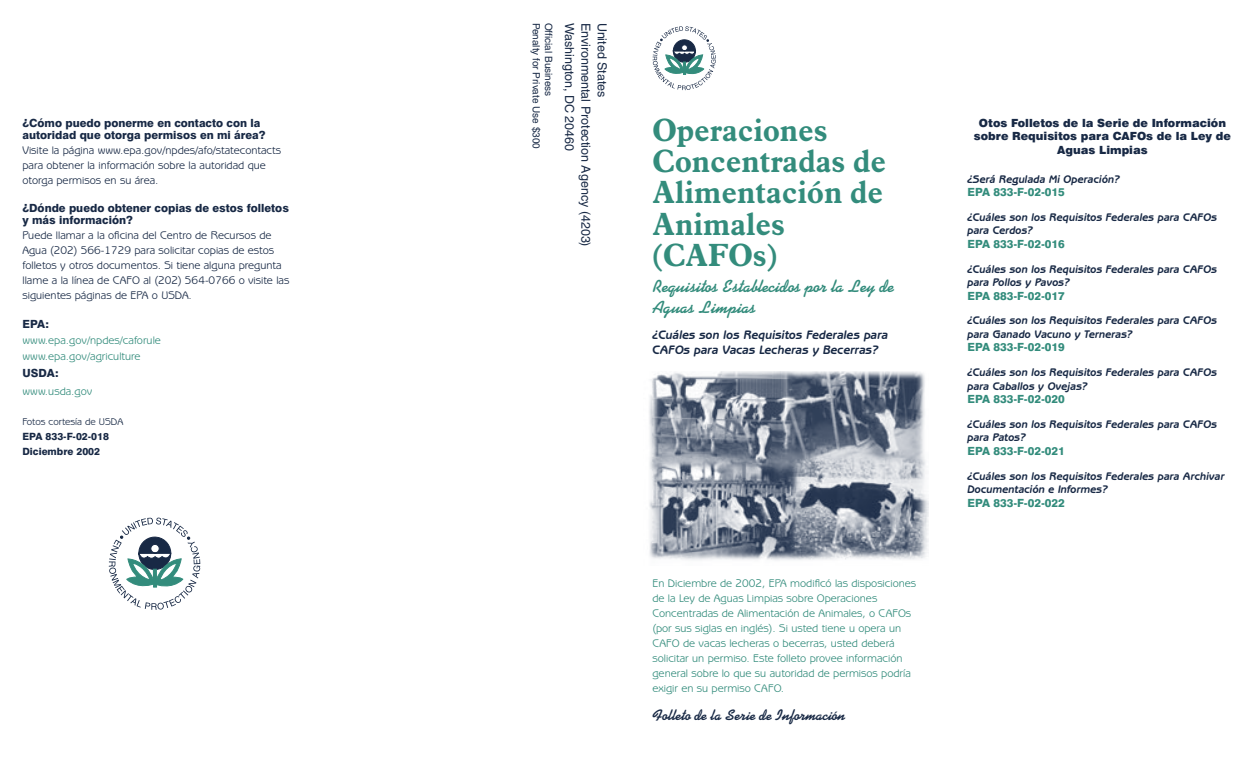
<style>
.page{position:relative;width:1260px;height:765px;background:#fff}
.page>*{position:absolute;margin:0;border:0;box-sizing:border-box;transform-origin:0 0}
.CAFO{font:700 31.25px/31.2px "Aldine 721 BT";color:#338c7c}
.CWA_requirements{font:700 17.5px/21px "Kaufmann BT";color:#338c7c}
.t1{font:700 15px "Kaufmann BT";color:#182945}
.t2{font:italic 700 12.5px/15px "Benguiat Gothic IT Cby BT";color:#182945}
.check{font:12.5px "Helvetica";color:#182945}
.Cover_description{font:11.25px/15px "Benguiat Gothic IT Cby BT";color:#338c7c}
.S-factsheet_name{font:italic 700 11.25px/13.5px "Benguiat Gothic IT Cby BT";color:#182945}
.t3{font:11.25px/15px "Benguiat Gothic IT Cby BT";color:#182945}
.t4{font:800 11.25px/12.5px "Swiss 721 BT";color:#182945}
.S-EPA_doc_number{font:800 11.25px "Swiss 721 BT";color:#338c7c}
.Other_pamphlets{font:900 11.25px/13.8px "Swiss 721 BT";color:#182945;text-align:center}
.check-2{font:10px "Helvetica";color:#182945}
.Body_Text{font:800 10px/15px "Swiss 721 BT";color:#182945}
.Body_Text-2{font:10px "Benguiat Gothic IT Cby BT";color:#182945}
</style>
<div class="page">
<svg style="left:653px;top:26px;width:63px;height:64px"></svg>
<svg style="left:109px;top:518px;width:91px;height:92px"></svg>
<img style="left:649px;top:371px;width:280px;height:189px">
<p class="t4" style="left:22px;top:116px;width:245px">¿Cómo puedo ponerme en contacto con la autoridad que otorga permisos en mi área?</p>
<p class="t3" style="left:22px;top:142px;width:260px">Visite la página www.epa.gov/npdes/afo/statecontacts para obtener la información sobre la autoridad que otorga permisos en su área.</p>
<p class="t4" style="left:22px;top:201px;width:268px">¿Dónde puedo obtener copias de estos folletos y más información?</p>
<p class="t3" style="left:22px;top:227px;width:268px">Puede llamar a la oficina del Centro de Recursos de Agua (202) 566-1729 para solicitar copias de estos folletos y otros documentos. Si tiene alguna pregunta llame a la línea de CAFO al (202) 564-0766 o visite las siguientes páginas de EPA o USDA.</p>
<p class="t4" style="left:22px;top:317px;width:28px">EPA:</p>
<p class="Cover_description" style="left:22px;top:332px;width:140px">www.epa.gov/npdes/caforule</p>
<p class="Cover_description" style="left:22px;top:348px;width:120px">www.epa.gov/agriculture</p>
<p class="t4" style="left:22px;top:367px;width:38px">USDA:</p>
<p class="Cover_description" style="left:22px;top:384px;width:71px">www.usda.gov</p>
<p class="Body_Text-2" style="left:22px;top:416px;width:102px">Fotos cortesía de USDA</p>
<p class="Body_Text" style="left:22px;top:429px;width:88px">EPA 833-F-02-018<br>Diciembre 2002</p>
<p class="check-2" style="left:542px;top:22px;width:128px;rotate:90deg">Penalty for Private Use $300</p>
<p class="check-2" style="left:555px;top:22px;width:75px;rotate:90deg">Official Business</p>
<p class="check" style="left:577px;top:22px;width:130px;rotate:90deg">Washington, DC 20460</p>
<p class="check" style="left:593px;top:22px;width:226px;rotate:90deg">Environmental Protection Agency (4203)</p>
<p class="check" style="left:609px;top:22px;width:77px;rotate:90deg">United States</p>
<p class="CAFO" style="left:652px;top:114px;width:235px">Operaciones<br>Concentradas de<br>Alimentación de<br>Animales (CAFOs)</p>
<p class="CWA_requirements" style="left:652px;top:276px;width:243px">Requisitos Establecidos por la Ley de<br>Aguas Limpias</p>
<p class="t2" style="left:652px;top:327px;width:237px">¿Cuáles son los Requisitos Federales para<br>CAFOs para Vacas Lecheras y Becerras?</p>
<p class="Cover_description" style="left:652px;top:575px;width:265px">En Diciembre de 2002, EPA modificó las disposiciones de la Ley de Aguas Limpias sobre Operaciones Concentradas de Alimentación de Animales, o CAFOs (por sus siglas en inglés). Si usted tiene u opera un CAFO de vacas lecheras o becerras, usted deberá solicitar un permiso. Este folleto provee información general sobre lo que su autoridad de permisos podría exigir en su permiso CAFO.</p>
<p class="t1" style="left:652px;top:706px;width:195px">Folleto de la Serie de Información</p>
<p class="Other_pamphlets" style="left:974px;top:116px;width:259px">Otos Folletos de la Serie de Información sobre Requisitos para CAFOs de la Ley de<br>Aguas Limpias</p>
<p class="S-factsheet_name" style="left:968px;top:172px;width:154px">¿Será Regulada Mi Operación?</p>
<p class="S-EPA_doc_number" style="left:968px;top:185px;width:99px">EPA 833-F-02-015</p>
<p class="S-factsheet_name" style="left:968px;top:210px;width:251px">¿Cuáles son los Requisitos Federales para CAFOs para Cerdos?</p>
<p class="S-EPA_doc_number" style="left:968px;top:237px;width:99px">EPA 833-F-02-016</p>
<p class="S-factsheet_name" style="left:968px;top:262px;width:251px">¿Cuáles son los Requisitos Federales para CAFOs para Pollos y Pavos?</p>
<p class="S-EPA_doc_number" style="left:968px;top:289px;width:99px">EPA 883-F-02-017</p>
<p class="S-factsheet_name" style="left:968px;top:313px;width:251px">¿Cuáles son los Requisitos Federales para CAFOs para Ganado Vacuno y Terneras?</p>
<p class="S-EPA_doc_number" style="left:968px;top:340px;width:99px">EPA 833-F-02-019</p>
<p class="S-factsheet_name" style="left:968px;top:365px;width:251px">¿Cuáles son los Requisitos Federales para CAFOs para Caballos y Ovejas?</p>
<p class="S-EPA_doc_number" style="left:968px;top:392px;width:99px">EPA 833-F-02-020</p>
<p class="S-factsheet_name" style="left:968px;top:417px;width:251px">¿Cuáles son los Requisitos Federales para CAFOs para Patos?</p>
<p class="S-EPA_doc_number" style="left:968px;top:444px;width:99px">EPA 833-F-02-021</p>
<p class="S-factsheet_name" style="left:968px;top:469px;width:259px">¿Cuáles son los Requisitos Federales para Archivar<br>Documentación e Informes?</p>
<p class="S-EPA_doc_number" style="left:968px;top:496px;width:99px">EPA 833-F-02-022</p>
</div>
